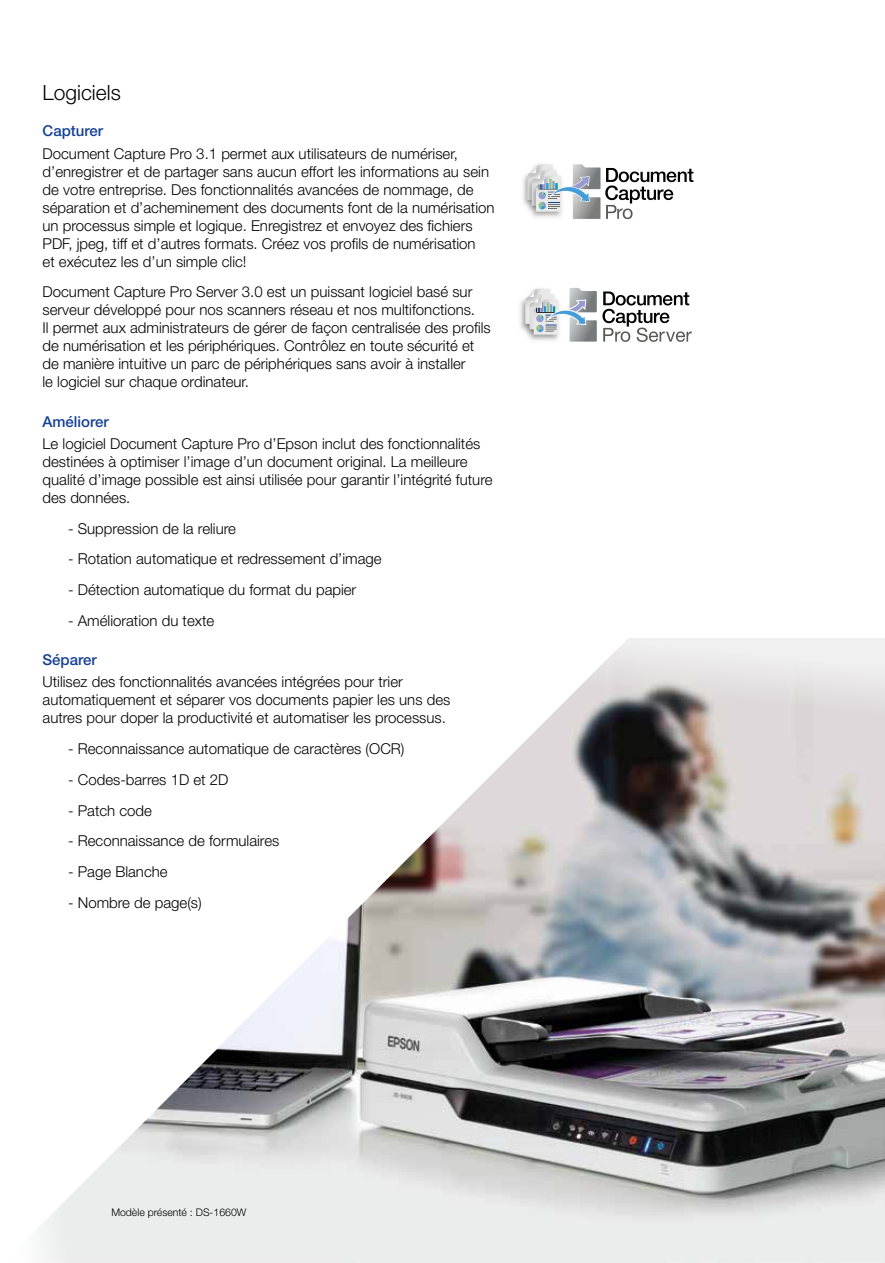
<style>
.page{position:relative;width:885px;height:1263px;background:#fff}
.page>*{position:absolute;margin:0;border:0;box-sizing:border-box;transform-origin:0 0}
.t1{font:300 21px "Helvetica Neue LT Pro";color:#000}
.t2{font:300 15px/18px "Helvetica Neue LT Pro";color:#000}
.t3{font:500 15px "Helvetica Neue LT Pro";color:#164194}
.t4{font:300 10.5px "Helvetica Neue LT Pro";color:#000}
</style>
<div class="page">
<img style="left:39px;top:638px;width:845px;height:625px">
<img style="left:520px;top:298px;width:5px;height:30px">
<svg style="left:525px;top:288px;width:71px;height:54px"></svg>
<svg style="left:602px;top:291px;width:89px;height:51px"></svg>
<img style="left:523px;top:174px;width:4px;height:32px">
<svg style="left:527px;top:164px;width:166px;height:55px"></svg>
<h1 class="t1" style="left:43px;top:80px;width:80px">Logiciels</h1>
<p class="t3" style="left:43px;top:122px;width:62px">Capturer</p>
<p class="t2" style="left:43px;top:144px;width:453px">Document Capture Pro 3.1 permet aux utilisateurs de numériser, d’enregistrer et de partager sans aucun effort les informations au sein de votre entreprise. Des fonctionnalités avancées de nommage, de séparation et d’acheminement des documents font de la numérisation un processus simple et logique. Enregistrez et envoyez des fichiers PDF, jpeg, tiff et d’autres formats. Créez vos profils de numérisation<br>et exécutez les d’un simple clic!</p>
<p class="t2" style="left:43px;top:283px;width:449px">Document Capture Pro Server 3.0 est un puissant logiciel basé sur serveur développé pour nos scanners réseau et nos multifonctions.<br>Il permet aux administrateurs de gérer de façon centralisée des profils de numérisation et les périphériques. Contrôlez en toute sécurité et de manière intuitive un parc de périphériques sans avoir à installer<br>le logiciel sur chaque ordinateur.</p>
<p class="t3" style="left:43px;top:412px;width:68px">Améliorer</p>
<p class="t2" style="left:43px;top:434px;width:451px">Le logiciel Document Capture Pro d’Epson inclut des fonctionnalités destinées à optimiser l’image d’un document original. La meilleure qualité d’image possible est ainsi utilisée pour garantir l’intégrité future des données.</p>
<p class="t2" style="left:68px;top:519px;width:169px">- Suppression de la reliure</p>
<p class="t2" style="left:68px;top:550px;width:315px">- Rotation automatique et redressement d’image</p>
<p class="t2" style="left:68px;top:580px;width:290px">- Détection automatique du format du papier</p>
<p class="t2" style="left:68px;top:611px;width:148px">- Amélioration du texte</p>
<p class="t3" style="left:43px;top:651px;width:56px">Séparer</p>
<p class="t2" style="left:43px;top:673px;width:409px">Utilisez des fonctionnalités avancées intégrées pour trier automatiquement et séparer vos documents papier les uns des autres pour doper la productivité et automatiser les processus.</p>
<p class="t2" style="left:68px;top:739px;width:338px">- Reconnaissance automatique de caractères (OCR)</p>
<p class="t2" style="left:68px;top:770px;width:162px">- Codes-barres 1D et 2D</p>
<p class="t2" style="left:68px;top:801px;width:85px">- Patch code</p>
<p class="t2" style="left:68px;top:832px;width:213px">- Reconnaissance de formulaires</p>
<p class="t2" style="left:68px;top:862px;width:101px">- Page Blanche</p>
<p class="t2" style="left:68px;top:893px;width:135px">- Nombre de page(s)</p>
<p class="t4" style="left:111px;top:1206px;width:136px">Modèle présenté : DS-1660W</p>
</div>
